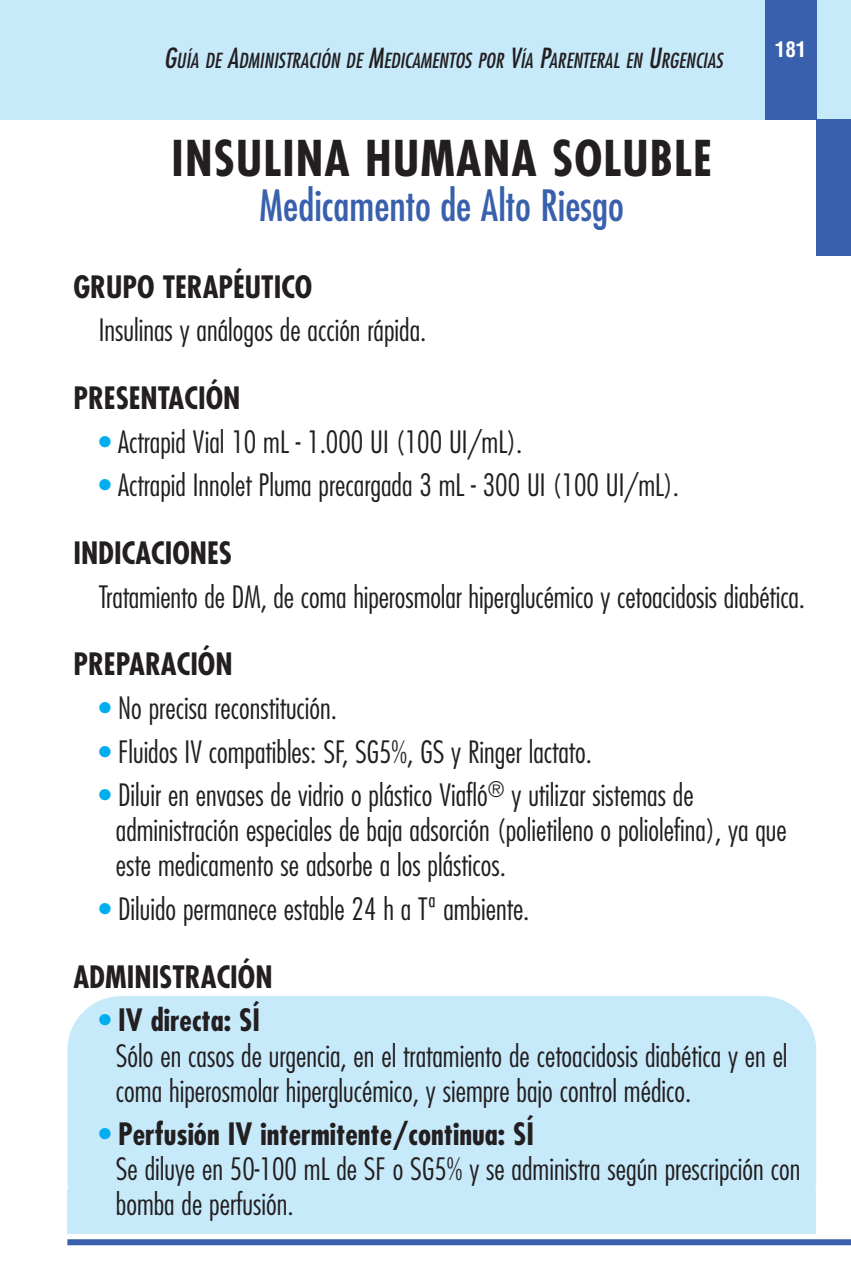
<style>
.page{position:relative;width:851px;height:1276px;background:#fff}
.page>*{position:absolute;margin:0;border:0;box-sizing:border-box;transform-origin:0 0}
.t1{font:700 condensed 48px "Futura";letter-spacing:.025em;color:#231f20}
.t2{font:italic condensed 42px "Futura";color:#3960ad}
.t3{font:300 condensed 30px/35.1px "Futura";color:#231f20}
.t4{font:700 condensed 30px "Futura";color:#231f20}
.t5{font:700 condensed 21px "Helvetica";color:#fff}
.t6{font:italic condensed 20.4px "Futura";color:#231f20}
.s1{font-size:27px}
.s2{color:#00adef}
.s3{font-weight:700}
</style>
<div class="page">
<div style="left:67px;top:1189px;width:749px;height:44px;background:#c7eafb"></div>
<div style="left:67px;top:996px;width:749px;height:237px;background:#c7eafb;border-radius:54px"></div>
<div style="left:0;top:0;width:850px;height:119px;background:#c7eafb"></div>
<div style="left:765px;top:0;width:51px;height:119px;background:#3960ad"></div>
<div style="left:67px;top:1239px;width:783px;height:6px;background:#3960ad"></div>
<div style="left:816px;top:119px;width:34px;height:136px;background:#3960ad"></div>
<p class="t6" style="left:164px;top:51px;width:560px"><span class="s1">G</span>UÍA DE <span class="s1">A</span>DMINISTRACIÓN DE <span class="s1">M</span>EDICAMENTOS POR <span class="s1">V</span>ÍA <span class="s1">P</span>ARENTERAL EN <span class="s1">U</span>RGENCIAS</p>
<p class="t5" style="left:774px;top:41px;width:33px">181</p>
<h1 class="t1" style="left:172px;top:137px;width:541px">INSULINA HUMANA SOLUBLE</h1>
<h2 class="t2" style="left:259px;top:186px;width:366px">Medicamento de Alto Riesgo</h2>
<p class="t4" style="left:73px;top:273px;width:240px">GRUPO TERAPÉUTICO</p>
<p class="t3" style="left:99px;top:315px;width:329px">Insulinas y análogos de acción rápida.</p>
<p class="t4" style="left:73px;top:385px;width:168px">PRESENTACIÓN</p>
<p class="t3" style="left:99px;top:426px;width:425px"><span class="s2">•</span> Actrapid Vial 10 mL - 1.000 UI (100 UI/mL).</p>
<p class="t3" style="left:99px;top:470px;width:581px"><span class="s2">•</span> Actrapid Innolet Pluma precargada 3 mL - 300 UI (100 UI/mL).</p>
<p class="t4" style="left:73px;top:540px;width:160px">INDICACIONES</p>
<p class="t3" style="left:99px;top:581px;width:707px">Tratamiento de DM, de coma hiperosmolar hiperglucémico y cetoacidosis diabética.</p>
<p class="t4" style="left:73px;top:651px;width:161px">PREPARACIÓN</p>
<p class="t3" style="left:99px;top:692px;width:240px"><span class="s2">•</span> No precisa reconstitución.</p>
<p class="t3" style="left:99px;top:736px;width:494px"><span class="s2">•</span> Fluidos IV compatibles: SF, SG5%, GS y Ringer lactato.</p>
<p class="t3" style="left:116px;top:779px;width:672px;text-indent:-17px"><span class="s2">•</span> Diluir en envases de vidrio o plástico Viafló<sup>®</sup> y utilizar sistemas de administración especiales de baja adsorción (polietileno o poliolefina), ya que este medicamento se adsorbe a los plásticos.</p>
<p class="t3" style="left:99px;top:893px;width:432px"><span class="s2">•</span> Diluido permanece estable 24 h a Tª ambiente.</p>
<p class="t4" style="left:73px;top:963px;width:201px">ADMINISTRACIÓN</p>
<p class="t3" style="left:116px;top:1004px;width:673px;text-indent:-17px"><span class="s2">•</span> <span class="s3">IV directa: SÍ<br></span>Sólo en casos de urgencia, en el tratamiento de cetoacidosis diabética y en el coma hiperosmolar hiperglucémico, y siempre bajo control médico.</p>
<p class="t3" style="left:116px;top:1118px;width:685px;text-indent:-17px"><span class="s2">•</span> <span class="s3">Perfusión IV intermitente/continua: SÍ<br></span>Se diluye en 50-100 mL de SF o SG5% y se administra según prescripción con bomba de perfusión.</p>
</div>
